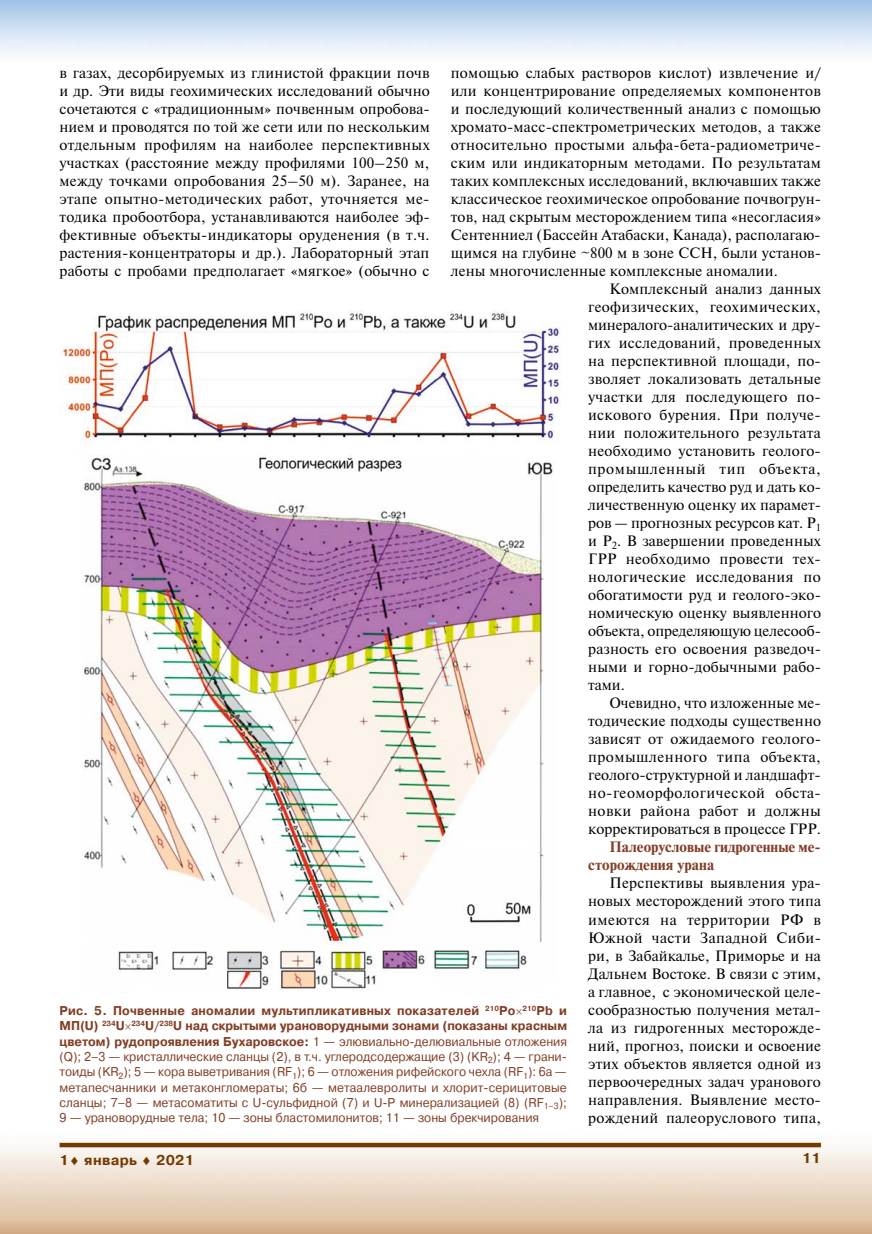
<style>
.page{position:relative;width:872px;height:1234px;background:#fff}
.page>*{position:absolute;margin:0;border:0;box-sizing:border-box;transform-origin:0 0}
.t1{font:15px/18px "Newton C";letter-spacing:.01em;color:#000;text-align:justify}
.t2{font:700 15px/18px "Newton C";color:#813e26}
.t3{font:15px "Newton C";letter-spacing:.035em;color:#000}
.t4{font:15px "Newton C";letter-spacing:.03em;color:#000}
.t5{font:15px "Newton C";letter-spacing:.045em;color:#000}
.t6{font:700 14.25px "Pragmatica C";letter-spacing:.025em;color:#753a02}
.t7{font:12.75px/15.3px "Pragmatica C";color:#813e26;text-align:justify;scale:.95 1}
.s1{font-weight:700}
</style>
<div class="page">
<img style="left:26px;top:1142px;width:846px;height:91px">
<svg style="left:60px;top:1142px;width:761px;height:4px;background:#906033"></svg>
<img style="left:62px;top:311px;width:499px;height:680px">
<p class="t1" style="left:60px;top:64px;width:372px">в газах, десорбируемых из глинистой фракции почв и др. Эти виды геохимических исследований обычно сочетаются с «традиционным» почвенным опробова&shy;нием и проводятся по той же сети или по нескольким отдельным профилям на наиболее перспективных участках (расстояние между профилями 100–250 м, между точками опробования 25–50 м). Заранее, на этапе опытно-методических работ, уточняется ме&shy;тодика пробоотбора, устанавливаются наиболее эф&shy;фективные объекты-индикаторы оруденения (в т.ч. растения-концентраторы и др.). Лабораторный этап работы с пробами предполагает «мягкое» (обычно с</p>
<p class="t1" style="left:451px;top:64px;width:371px">помощью слабых растворов кислот) извлечение и/</p>
<p class="t1" style="left:451px;top:82px;width:371px">или концентрирование определяемых компонентов</p>
<p class="t1" style="left:451px;top:100px;width:371px">и последующий количественный анализ с помощью</p>
<p class="t1" style="left:451px;top:118px;width:372px">хромато-масс-спектрометрических методов, а также</p>
<p class="t1" style="left:451px;top:136px;width:371px">относительно простыми альфа-бета-радиометриче-</p>
<p class="t1" style="left:451px;top:154px;width:371px">ским или индикаторным методами. По результатам</p>
<p class="t1" style="left:451px;top:172px;width:372px">таких комплексных исследований, включавших также</p>
<p class="t1" style="left:451px;top:190px;width:372px">классическое геохимическое опробование почвогрун-</p>
<p class="t1" style="left:451px;top:208px;width:372px">тов, над скрытым месторождением типа «несогласия»</p>
<p class="t1" style="left:451px;top:226px;width:371px">Сентенниел (Бассейн Атабаски, Канада), располагаю-</p>
<p class="t1" style="left:451px;top:244px;width:372px">щимся на глубине ~800 м в зоне ССН, были установ-</p>
<p class="t1" style="left:451px;top:262px;width:328px">лены многочисленные комплексные аномалии.</p>
<p class="t1" style="left:609px;top:280px;width:213px">Комплексный анализ данных</p>
<p class="t1" style="left:588px;top:298px;width:234px">геофизических, геохимических,</p>
<p class="t1" style="left:588px;top:316px;width:234px">минералого-аналитических и дру-</p>
<p class="t1" style="left:588px;top:334px;width:234px">гих исследований, проведенных</p>
<p class="t1" style="left:588px;top:352px;width:234px">на перспективной площади, по-</p>
<p class="t1" style="left:588px;top:370px;width:234px">зволяет локализовать детальные</p>
<p class="t1" style="left:588px;top:388px;width:234px">участки для последующего по-</p>
<p class="t1" style="left:588px;top:406px;width:234px">искового бурения. При получе-</p>
<p class="t1" style="left:588px;top:424px;width:234px">нии положительного результата</p>
<p class="t1" style="left:588px;top:442px;width:232px">необходимо установить геолого-</p>
<p class="t5" style="left:588px;top:460px;width:234px">промышленный тип объекта,</p>
<p class="t1" style="left:588px;top:478px;width:234px">определить качество руд и дать ко-</p>
<p class="t1" style="left:588px;top:496px;width:234px">личественную оценку их парамет-</p>
<p class="t1" style="left:588px;top:514px;width:234px">ров — прогнозных ресурсов кат. Р<sub>1</sub></p>
<p class="t1" style="left:588px;top:532px;width:234px">и Р<sub>2</sub>. В завершении проведенных</p>
<p class="t1" style="left:588px;top:550px;width:234px">ГРР необходимо провести тех-</p>
<p class="t1" style="left:588px;top:568px;width:234px">нологические исследования по</p>
<p class="t1" style="left:588px;top:586px;width:234px">обогатимости руд и геолого-эко-</p>
<p class="t1" style="left:588px;top:604px;width:234px">номическую оценку выявленного</p>
<p class="t1" style="left:588px;top:622px;width:234px">объекта, определяющую целесооб-</p>
<p class="t1" style="left:588px;top:640px;width:234px">разность его освоения разведоч-</p>
<p class="t1" style="left:588px;top:658px;width:234px">ными и горно-добычными рабо-</p>
<p class="t1" style="left:588px;top:676px;width:38px">тами.</p>
<p class="t1" style="left:609px;top:694px;width:213px">Очевидно, что изложенные ме-</p>
<p class="t1" style="left:588px;top:712px;width:234px">тодические подходы существенно</p>
<p class="t1" style="left:588px;top:730px;width:232px">зависят от ожидаемого геолого-</p>
<p class="t4" style="left:588px;top:748px;width:234px">промышленного типа объекта,</p>
<p class="t1" style="left:588px;top:766px;width:234px">геолого-структурной и ландшафт-</p>
<p class="t3" style="left:588px;top:784px;width:234px">но-геоморфологической обста-</p>
<p class="t1" style="left:588px;top:802px;width:234px">новки района работ и должны</p>
<p class="t1" style="left:588px;top:820px;width:234px">корректироваться в процессе ГРР.</p>
<p class="t2" style="left:588px;top:838px;width:234px;text-indent:21px">Палеорусловые гидрогенные ме&shy;сторождения урана</p>
<p class="t1" style="left:588px;top:874px;width:234px;text-indent:21px">Перспективы выявления ура&shy;новых месторождений этого типа имеются на территории РФ в Южной части Западной Сиби&shy;ри, в Забайкалье, Приморье и на Дальнем Востоке. В связи с этим, а главное, с экономической целе&shy;сообразностью получения метал&shy;ла из гидрогенных месторожде&shy;ний, прогноз, поиски и освоение этих объектов является одной из первоочередных задач уранового направления. Выявление место&shy;рождений палеоруслового типа,</p>
<p class="t7" style="left:60px;top:1002px;width:536px"><span class="s1">Рис. 5. Почвенные аномалии мультипликативных показателей</span> <sup>210</sup><span class="s1">Po</span> <sup>210</sup><span class="s1">Pb и МП(U)</span> <sup>234</sup><span class="s1">U</span> <sup>234</sup><span class="s1">U/</span><sup>238</sup><span class="s1">U над скрытыми урановорудными зонами (показаны красным цветом) рудопроявления Бухаровское:</span> 1 — элювиально-делювиальные отложения (Q); 2–3 — кристаллические сланцы (2), в т.ч. углеродсодержащие (3) (KR<sub>2</sub>); 4 — грани&shy;тоиды (KR<sub>2</sub>); 5 — кора выветривания (RF<sub>1</sub>); 6 — отложения рифейского чехла (RF<sub>1</sub>): 6а — метапесчанники и метаконгломераты; 6б — метаалевролиты и хлорит-серицитовые сланцы; 7–8 — метасоматиты с U-сульфидной (7) и U-P минерализацией (8) (RF<sub>1–3</sub>); 9 — урановорудные тела; 10 — зоны бластомилонитов; 11 — зоны брекчирования</p>
<p class="t6" style="left:60px;top:1151px;width:136px">1♦ январь ♦ 2021</p>
<p class="t6" style="left:802px;top:1150px;width:20px">11</p>
</div>
